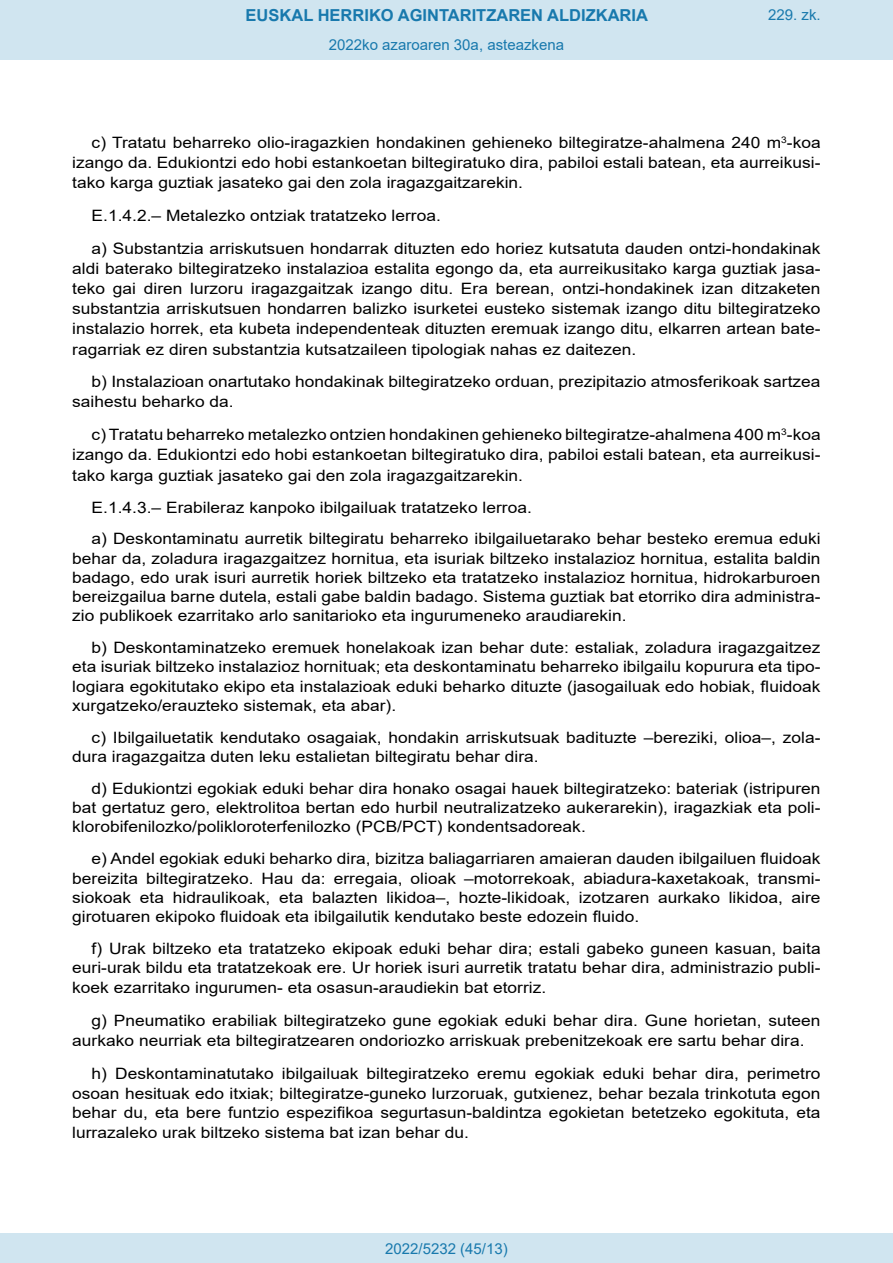
<style>
.page{position:relative;width:893px;height:1263px;background:#fff}
.page>*{position:absolute;margin:0;border:0;box-sizing:border-box;transform-origin:0 0}
.t1{font:700 16.5px "Arial";color:#1879ad}
.BOPVDetalle{font:15.6px/19.2px "Arial";color:#000;text-align:justify;scale:1.11 1}
.Paginacion_Centro{font:15px "Arial";color:#1879ad}
</style>
<div class="page">
<div style="left:0;top:0;width:893px;height:60px;background:#d0e5f0"></div>
<div style="left:0;top:1233px;width:893px;height:30px;background:#d0e5f0"></div>
<p class="t1" style="left:246px;top:3px;width:404px">EUSKAL HERRIKO AGINTARITZAREN ALDIZKARIA</p>
<p class="Paginacion_Centro" style="left:329px;top:35px;width:237px">2022ko azaroaren 30a, asteazkena</p>
<p class="Paginacion_Centro" style="left:768px;top:5px;width:54px">229. zk.</p>
<p class="BOPVDetalle" style="left:72px;top:132px;width:676px;line-height:20.1px;text-indent:19px">c) Tratatu beharreko olio-iragazkien hondakinen gehieneko biltegiratze-ahalmena 240 m<sup>3</sup>-koa izango da. Edukiontzi edo hobi estankoetan biltegiratuko dira, pabiloi estali batean, eta aurreikusi&shy;tako karga guztiak jasateko gai den zola iragazgaitzarekin.</p>
<p class="BOPVDetalle" style="left:92px;top:206px;width:316px">E.1.4.2.– Metalezko ontziak tratatzeko lerroa.</p>
<p class="BOPVDetalle" style="left:72px;top:238px;width:676px;line-height:20.1px;text-indent:19px">a) Substantzia arriskutsuen hondarrak dituzten edo horiez kutsatuta dauden ontzi-hondakinak aldi baterako biltegiratzeko instalazioa estalita egongo da, eta aurreikusitako karga guztiak jasa&shy;teko gai diren lurzoru iragazgaitzak izango ditu. Era berean, ontzi-hondakinek izan ditzaketen substantzia arriskutsuen hondarren balizko isurketei eusteko sistemak izango ditu biltegiratzeko instalazio horrek, eta kubeta independenteak dituzten eremuak izango ditu, elkarren artean bate&shy;ragarriak ez diren substantzia kutsatzaileen tipologiak nahas ez daitezen.</p>
<p class="BOPVDetalle" style="left:72px;top:372px;width:676px;line-height:20.1px;text-indent:19px">b) Instalazioan onartutako hondakinak biltegiratzeko orduan, prezipitazio atmosferikoak sartzea saihestu beharko da.</p>
<p class="BOPVDetalle" style="left:72px;top:425px;width:676px;line-height:20.1px;text-indent:19px">c) Tratatu beharreko metalezko ontzien hondakinen gehieneko biltegiratze-ahalmena 400 m<sup>3</sup>-koa izango da. Edukiontzi edo hobi estankoetan biltegiratuko dira, pabiloi estali batean, eta aurreikusi&shy;tako karga guztiak jasateko gai den zola iragazgaitzarekin.</p>
<p class="BOPVDetalle" style="left:92px;top:497px;width:398px">E.1.4.3.– Erabileraz kanpoko ibilgailuak tratatzeko lerroa.</p>
<p class="BOPVDetalle" style="left:72px;top:529px;width:676px;text-indent:19px">a) Deskontaminatu aurretik biltegiratu beharreko ibilgailuetarako behar besteko eremua eduki behar da, zoladura iragazgaitzez hornitua, eta isuriak biltzeko instalazioz hornitua, estalita baldin badago, edo urak isuri aurretik horiek biltzeko eta tratatzeko instalazioz hornitua, hidrokarburoen bereizgailua barne dutela, estali gabe baldin badago. Sistema guztiak bat etorriko dira administra&shy;zio publikoek ezarritako arlo sanitarioko eta ingurumeneko araudiarekin.</p>
<p class="BOPVDetalle" style="left:72px;top:638px;width:676px;text-indent:19px">b) Deskontaminatzeko eremuek honelakoak izan behar dute: estaliak, zoladura iragazgaitzez eta isuriak biltzeko instalazioz hornituak; eta deskontaminatu beharreko ibilgailu kopurura eta tipo&shy;logiara egokitutako ekipo eta instalazioak eduki beharko dituzte (jasogailuak edo hobiak, fluidoak xurgatzeko/erauzteko sistemak, eta abar).</p>
<p class="BOPVDetalle" style="left:72px;top:728px;width:676px;text-indent:19px">c) Ibilgailuetatik kendutako osagaiak, hondakin arriskutsuak badituzte –bereziki, olioa–, zola&shy;dura iragazgaitza duten leku estalietan biltegiratu behar dira.</p>
<p class="BOPVDetalle" style="left:72px;top:779px;width:676px;text-indent:19px">d) Edukiontzi egokiak eduki behar dira honako osagai hauek biltegiratzeko: bateriak (istripuren bat gertatuz gero, elektrolitoa bertan edo hurbil neutralizatzeko aukerarekin), iragazkiak eta poli&shy;klorobifenilozko/polikloroterfenilozko (PCB/PCT) kondentsadoreak.</p>
<p class="BOPVDetalle" style="left:72px;top:849px;width:676px;text-indent:19px">e) Andel egokiak eduki beharko dira, bizitza baliagarriaren amaieran dauden ibilgailuen fluidoak bereizita biltegiratzeko. Hau da: erregaia, olioak –motorrekoak, abiadura-kaxetakoak, transmi&shy;siokoak eta hidraulikoak, eta balazten likidoa–, hozte-likidoak, izotzaren aurkako likidoa, aire girotuaren ekipoko fluidoak eta ibilgailutik kendutako beste edozein fluido.</p>
<p class="BOPVDetalle" style="left:72px;top:938px;width:676px;text-indent:19px">f) Urak biltzeko eta tratatzeko ekipoak eduki behar dira; estali gabeko guneen kasuan, baita euri-urak bildu eta tratatzekoak ere. Ur horiek isuri aurretik tratatu behar dira, administrazio publi&shy;koek ezarritako ingurumen- eta osasun-araudiekin bat etorriz.</p>
<p class="BOPVDetalle" style="left:72px;top:1010px;width:676px;line-height:20.1px;text-indent:19px">g) Pneumatiko erabiliak biltegiratzeko gune egokiak eduki behar dira. Gune horietan, suteen aurkako neurriak eta biltegiratzearen ondoriozko arriskuak prebenitzekoak ere sartu behar dira.</p>
<p class="BOPVDetalle" style="left:72px;top:1063px;width:676px;line-height:20px;text-indent:19px">h) Deskontaminatutako ibilgailuak biltegiratzeko eremu egokiak eduki behar dira, perimetro osoan hesituak edo itxiak; biltegiratze-guneko lurzoruak, gutxienez, behar bezala trinkotuta egon behar du, eta bere funtzio espezifikoa segurtasun-baldintza egokietan betetzeko egokituta, eta lurrazaleko urak biltzeko sistema bat izan behar du.</p>
<p class="Paginacion_Centro" style="left:385px;top:1238px;width:124px">2022/5232 (45/13)</p>
</div>
